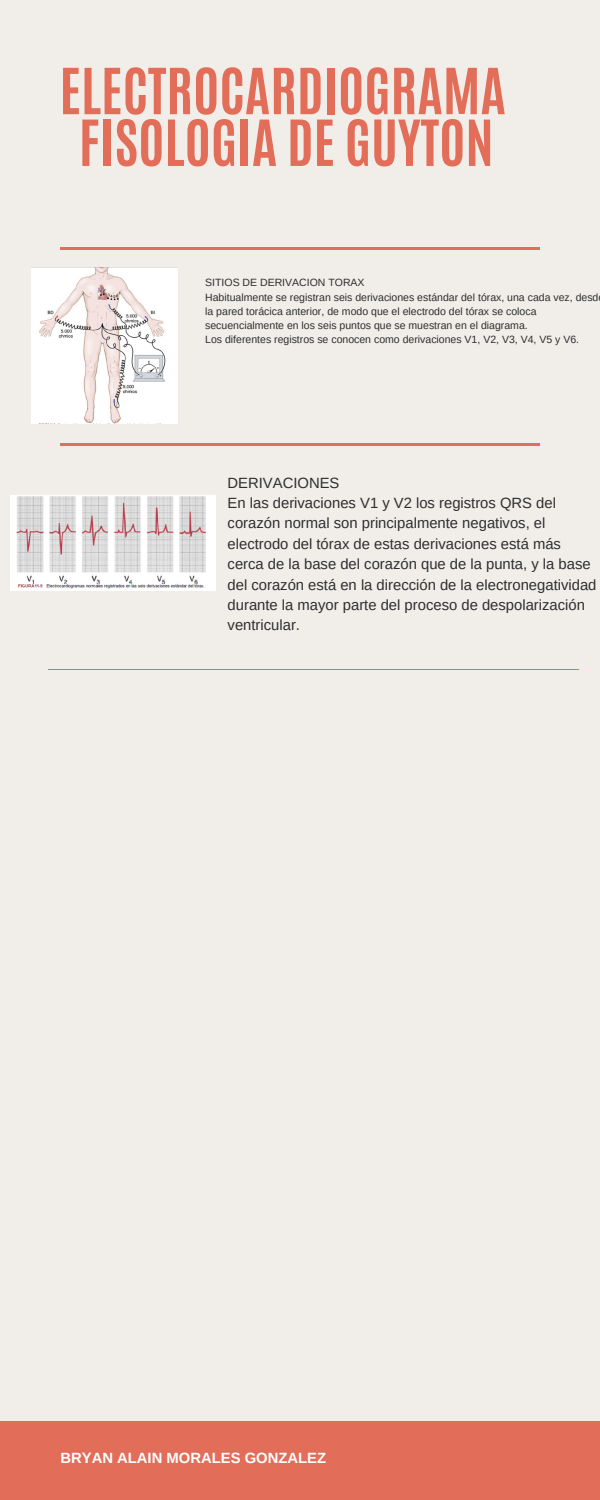
<style>
.page{position:relative;width:600px;height:1500px;background:#f1eee9}
.page>*{position:absolute;margin:0;border:0;box-sizing:border-box;transform-origin:0 0}
.t1{font:700 54px "Antonio";color:#e26e5a}
.t2{font:14.8px/20.4px "Arimo";color:#2e2e30}
.t3{font:700 14.8px "Arimo";color:#fff}
.t4{font:10.5px/14.2px "Arimo";color:#2e2e30}
</style>
<div class="page">
<hr style="left:60px;top:247px;width:480px;height:2px;background:#e26e5a">
<hr style="left:60px;top:443px;width:480px;height:2px;background:#e26e5a">
<div style="left:0;top:1421px;width:600px;height:79px;background:#e26e5a"></div>
<hr style="left:48px;top:669px;width:530px;height:1px;background:#e26e5a">
<img style="left:32px;top:268px;width:145px;height:155px">
<img style="left:10px;top:495px;width:206px;height:96px">
<p class="t1" style="left:60px;top:52px;width:448px">ELECTROCARDIOGRAMA</p>
<p class="t1" style="left:79px;top:104px;width:416px">FISOLOGIA DE GUYTON</p>
<p class="t4" style="left:205px;top:276px;width:161px">SITIOS DE DERIVACION TORAX</p>
<p class="t4" style="left:205px;top:290px;width:395px">Habitualmente se registran seis derivaciones estándar del tórax, una cada vez, desd la pared torácica anterior, de modo que el electrodo del tórax se coloca secuencialmente en los seis puntos que se muestran en el diagrama.</p>
<p class="t4" style="left:205px;top:333px;width:375px">Los diferentes registros se conocen como derivaciones V1, V2, V3, V4, V5 y V6.</p>
<p class="t2" style="left:228px;top:472px;width:113px">DERIVACIONES</p>
<p class="t2" style="left:228px;top:493px;width:370px">En las derivaciones V1 y V2 los registros QRS del corazón normal son principalmente negativos, el electrodo del tórax de estas derivaciones está más cerca de la base del corazón que de la punta, y la base del corazón está en la dirección de la electronegatividad durante la mayor parte del proceso de despolarización ventricular.</p>
<p class="t3" style="left:60px;top:1450px;width:267px">BRYAN ALAIN MORALES GONZALEZ</p>
</div>
